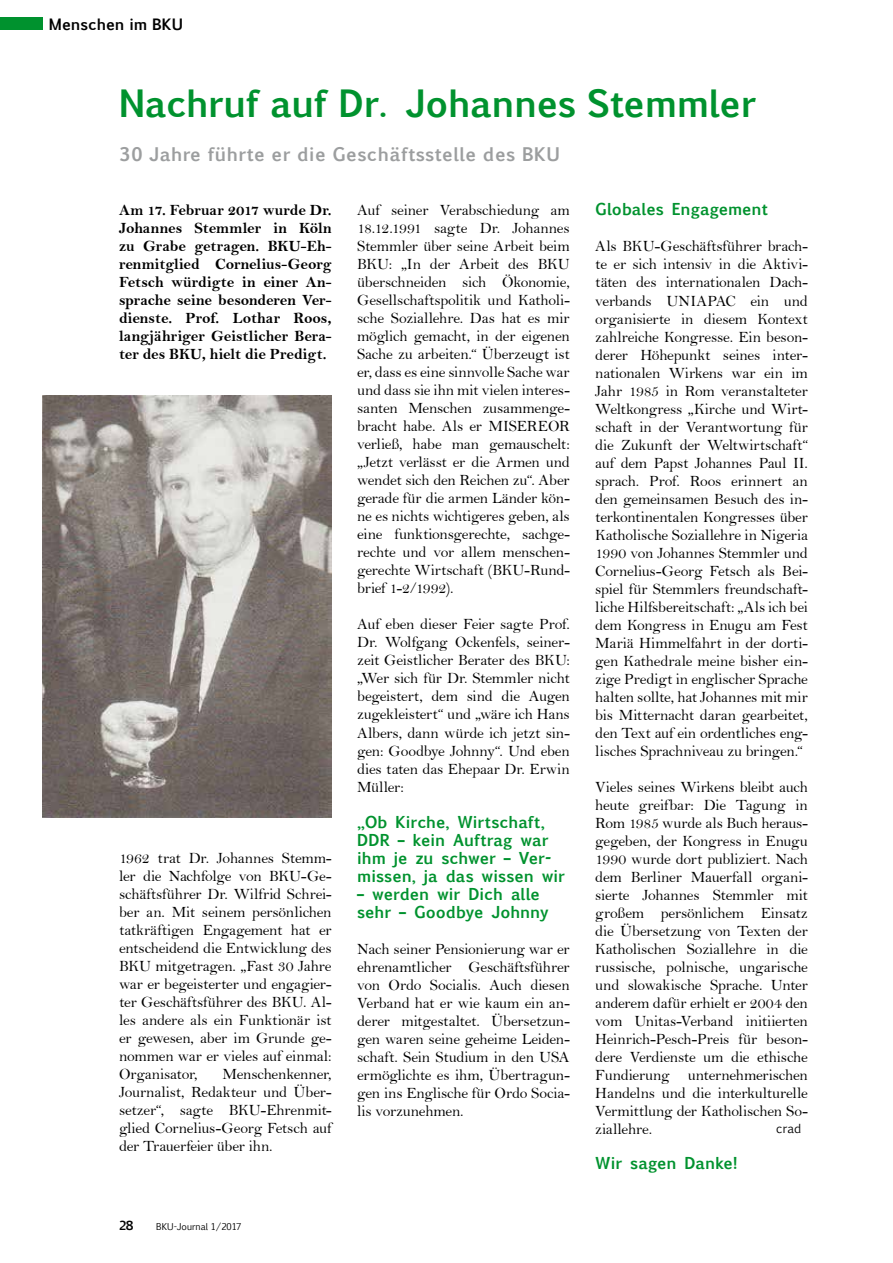
<style>
.page{position:relative;width:893px;height:1263px;background:#fff}
.page>*{position:absolute;margin:0;border:0;box-sizing:border-box;transform-origin:0 0}
.t1{font:700 36px "Euphemia UCAS";letter-spacing:-.01em;color:#00922e}
.t2{font:700 18px "Euphemia UCAS";letter-spacing:.025em;color:#9c9e9f}
.t3{font:15.75px/18px "Bell";letter-spacing:-.015em;color:#000;text-align:justify}
.t4{font:15.75px/18px "Bell MT Bold";letter-spacing:-.005em;color:#000;text-align:justify}
.t5{font:700 15.75px/18px "Euphemia UCAS";color:#00922e}
.t6{font:700 15px "Euphemia UCAS";color:#000}
.t7{font:12px "Euphemia CAS";color:#000}
.t8{font:700 12px "Euphemia UCAS";color:#000}
.t9{font:9px "Euphemia CAS";color:#000}
</style>
<div class="page">
<div style="left:0;top:17px;width:43px;height:13px;background:#00922e"></div>
<img style="left:43px;top:395px;width:289px;height:423px">
<p class="t6" style="left:49px;top:13px;width:136px">Menschen im BKU</p>
<h1 class="t1" style="left:119px;top:76px;width:639px">Nachruf auf Dr. Johannes Stemmler</h1>
<p class="t2" style="left:119px;top:141px;width:442px">30 Jahre führte er die Geschäftsstelle des BKU</p>
<p class="t4" style="left:119px;top:201px;width:214px">Am 17. Februar 2017 wurde Dr.<br>Johannes Stemmler in Köln zu Grabe getragen. BKU-Eh&shy;renmitglied Cornelius-Georg Fetsch würdigte in einer An&shy;sprache seine besonderen Ver&shy;dienste. Prof. Lothar Roos, langjähriger Geistlicher Bera&shy;ter des BKU, hielt die Predigt.</p>
<p class="t3" style="left:119px;top:849px;width:214px">1962 trat Dr. Johannes Stemm&shy;ler die Nachfolge von BKU-Ge&shy;schäftsführer Dr. Wilfrid Schrei&shy;ber an. Mit seinem persönlichen tatkräftigen Engagement hat er entscheidend die Entwicklung des BKU mitgetragen. „Fast 30 Jahre war er begeisterter und engagier&shy;ter Geschäftsführer des BKU. Al&shy;les andere als ein Funktionär ist er gewesen, aber im Grunde ge&shy;nommen war er vieles auf einmal:<br>Organisator,</p>
<p class="t3" style="left:119px;top:1065px;width:214px;text-indent:103px">Menschenkenner, Journalist, Redakteur und Über&shy;setzer“, sagte BKU-Ehrenmit&shy;glied Cornelius-Georg Fetsch auf der Trauerfeier über ihn.</p>
<p class="t3" style="left:357px;top:201px;width:214px;text-align:left">Auf seiner Verabschiedung am<br>18.12.1991 sagte Dr. Johannes<br>Stemmler über seine Arbeit beim<br>BKU: „In der Arbeit des BKU überschneiden sich Ökonomie,<br>Gesellschaftspolitik und Katholi&shy;sche Soziallehre. Das hat es mir möglich gemacht, in der eigenen<br>Sache zu arbeiten.“ Überzeugt ist er, dass es eine sinnvolle Sache war und dass sie ihn mit vielen interes&shy;santen Menschen zusammenge&shy;bracht habe. Als er Misereor<br>verließ, habe man gemauschelt: „Jetzt verlässt er die Armen und wendet sich den Reichen zu“. Aber gerade für die armen Länder kön&shy;ne es nichts wichtigeres geben, als eine funktionsgerechte, sachge&shy;rechte und vor allem menschen&shy;gerechte Wirtschaft (BKU-Rund&shy;brief 1-2/1992).</p>
<p class="t3" style="left:357px;top:615px;width:214px">Auf eben dieser Feier sagte Prof.<br>Dr. Wolfgang Ockenfels, seiner&shy;zeit Geistlicher Berater des BKU: „Wer sich für Dr. Stemmler nicht begeistert, dem sind die Augen zugekleistert“ und „wäre ich Hans Albers, dann würde ich jetzt sin&shy;gen: Goodbye Johnny“. Und eben dies taten das Ehepaar Dr. Erwin Müller:</p>
<p class="t5" style="left:357px;top:813px;width:209px">„Ob Kirche, Wirtschaft,<br>DDR – kein Auftrag war ihm je zu schwer – Ver&shy;missen, ja das wissen wir</p>
<p class="t5" style="left:357px;top:885px;width:193px">– werden wir Dich alle sehr – Goodbye Johnny</p>
<p class="t3" style="left:357px;top:939px;width:214px">Nach seiner Pensionierung war er ehrenamtlicher Geschäftsführer von Ordo Socialis. Auch diesen Verband hat er wie kaum ein an&shy;derer mitgestaltet. Übersetzun&shy;gen waren seine geheime Leiden&shy;schaft. Sein Studium in den USA ermöglichte es ihm, Übertragun&shy;gen ins Englische für Ordo Socia&shy;lis vorzunehmen.</p>
<p class="t8" style="left:119px;top:1216px;width:16px">28</p>
<p class="t9" style="left:156px;top:1220px;width:87px">BKU-Journal 1/2017</p>
<p class="t5" style="left:595px;top:201px;width:174px">Globales Engagement</p>
<p class="t3" style="left:595px;top:237px;width:214px">Als BKU-Geschäftsführer brach&shy;te er sich intensiv in die Aktivi&shy;täten des internationalen Dach&shy;verbands UNIAPAC ein und organisierte in diesem Kontext zahlreiche Kongresse. Ein beson&shy;derer Höhepunkt seines inter&shy;nationalen Wirkens war ein im Jahr 1985 in Rom veranstalteter Weltkongress „Kirche und Wirt&shy;schaft in der Verantwortung für die Zukunft der Weltwirtschaft“ auf dem Papst Johannes Paul II. sprach. Prof. Roos erinnert an den gemeinsamen Besuch des in&shy;terkontinentalen Kongresses über Katholische Soziallehre in Nigeria 1990 von Johannes Stemmler und Cornelius-Georg Fetsch als Bei&shy;spiel für Stemmlers freundschaft&shy;liche Hilfsbereitschaft: „Als ich bei dem Kongress in Enugu am Fest Mariä Himmelfahrt in der dorti&shy;gen Kathedrale meine bisher ein&shy;zige Predigt in englischer Sprache halten sollte, hat Johannes mit mir bis Mitternacht daran gearbeitet, den Text auf ein ordentliches eng&shy;lisches Sprachniveau zu bringen.“</p>
<p class="t3" style="left:595px;top:777px;width:214px">Vieles seines Wirkens bleibt auch heute greifbar: Die Tagung in Rom 1985 wurde als Buch heraus&shy;gegeben, der Kongress in Enugu 1990 wurde dort publiziert. Nach dem Berliner Mauerfall organi&shy;sierte Johannes Stemmler mit großem persönlichem Einsatz die Übersetzung von Texten der Katholischen Soziallehre in die russische, polnische, ungarische und slowakische Sprache. Unter anderem dafür erhielt er 2004 den vom Unitas-Verband initiierten Heinrich-Pesch-Preis für beson&shy;dere Verdienste um die ethische Fundierung unternehmerischen Handelns und die interkulturelle Vermittlung der Katholischen So&shy;ziallehre.</p>
<p class="t7" style="left:776px;top:1120px;width:27px">crad</p>
<p class="t5" style="left:595px;top:1155px;width:143px">Wir sagen Danke!</p>
</div>
